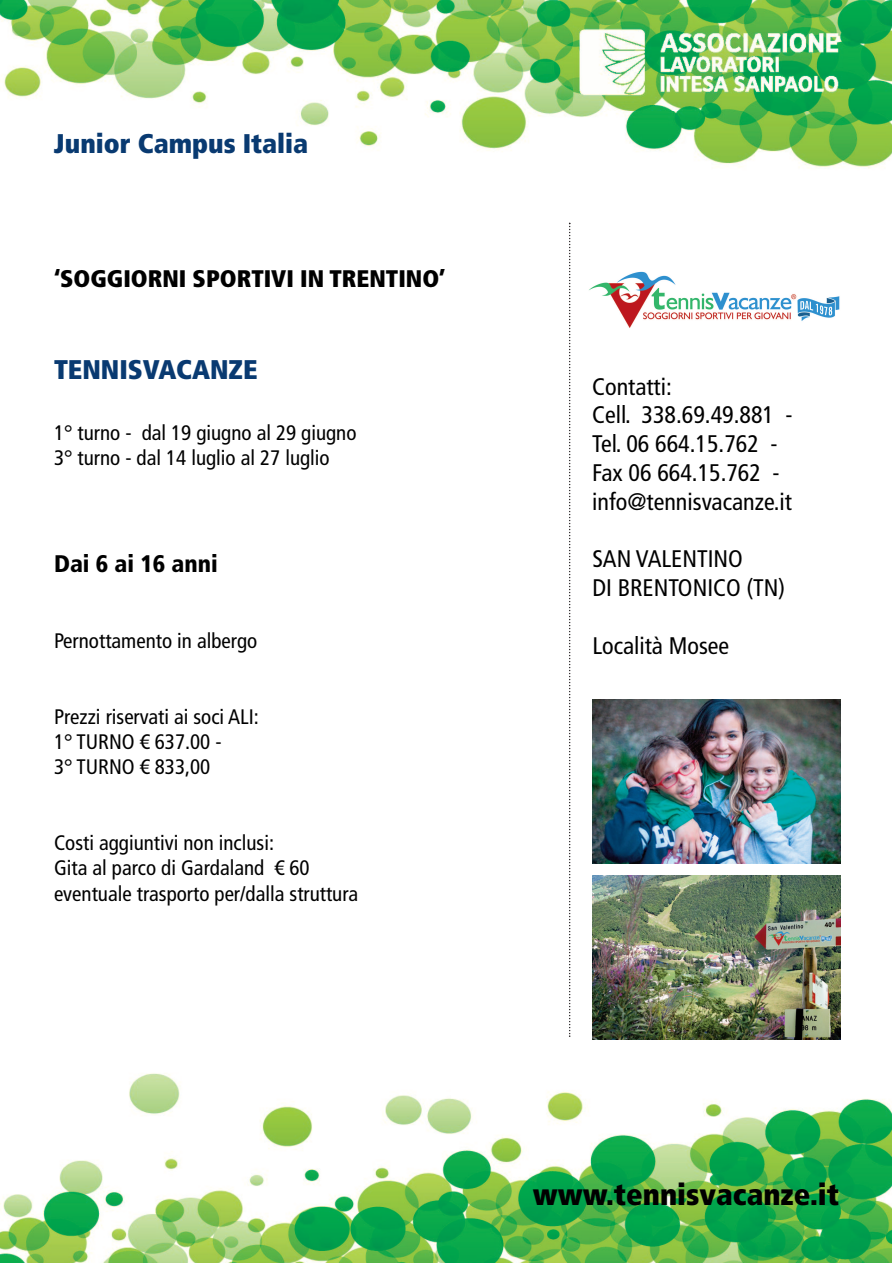
<style>
.page{position:relative;width:893px;height:1263px;background:#fff}
.page>*{position:absolute;margin:0;border:0;box-sizing:border-box;transform-origin:0 0}
.t1{font:900 condensed 30px "Frutiger LT Com";color:#000}
.t2{font:900 condensed 27px "Frutiger LT Com";color:#093a71}
.t3{font:condensed 24px/28.8px "Frutiger LT Com";color:#000}
.t4{font:900 condensed 24px "Frutiger LT Com";color:#000}
.t5{font:900 condensed 24px "Frutiger LT Com";color:#000}
.t6{font:condensed 21px/25.2px "Frutiger LT Com";color:#000}
</style>
<div class="page">
<img style="left:0;top:0;width:892px;height:1263px">
<svg style="left:569px;top:223px;width:1px;height:814px"></svg>
<img style="left:574px;top:26px;width:274px;height:85px">
<div style="left:582px;top:259px;width:269px;height:95px;background:#fff"></div>
<img style="left:589px;top:271px;width:251px;height:57px">
<img style="left:592px;top:700px;width:248px;height:164px">
<img style="left:593px;top:876px;width:247px;height:163px">
<p class="t2" style="left:54px;top:127px;width:256px">Junior Campus Italia</p>
<p class="t4" style="left:54px;top:264px;width:393px">‘SOGGIORNI SPORTIVI IN TRENTINO’</p>
<p class="t2" style="left:54px;top:353px;width:205px">TENNISVACANZE</p>
<p class="t6" style="left:54px;top:420px;width:304px">1° turno - dal 19 giugno al 29 giugno<br>3° turno - dal 14 luglio al 27 luglio</p>
<p class="t5" style="left:54px;top:549px;width:165px">Dai 6 ai 16 anni</p>
<p class="t6" style="left:54px;top:629px;width:205px">Pernottamento in albergo</p>
<p class="t6" style="left:54px;top:704px;width:206px">Prezzi riservati ai soci ALI:<br>1° TURNO € 637.00 -<br>3° TURNO € 833,00</p>
<p class="t6" style="left:54px;top:830px;width:306px">Costi aggiuntivi non inclusi:<br>Gita al parco di Gardaland € 60 eventuale trasporto per/dalla struttura</p>
<p class="t3" style="left:592px;top:372px;width:202px">Contatti:<br>Cell. 338.69.49.881 -<br>Tel. 06 664.15.762 -<br>Fax 06 664.15.762 - info@tennisvacanze.it</p>
<p class="t3" style="left:592px;top:545px;width:194px">SAN VALENTINO<br>DI BRENTONICO (TN)</p>
<p class="t3" style="left:592px;top:631px;width:138px">Località Mosee</p>
<h1 class="t1" style="left:533px;top:1176px;width:308px">www.tennisvacanze.it</h1>
</div>
